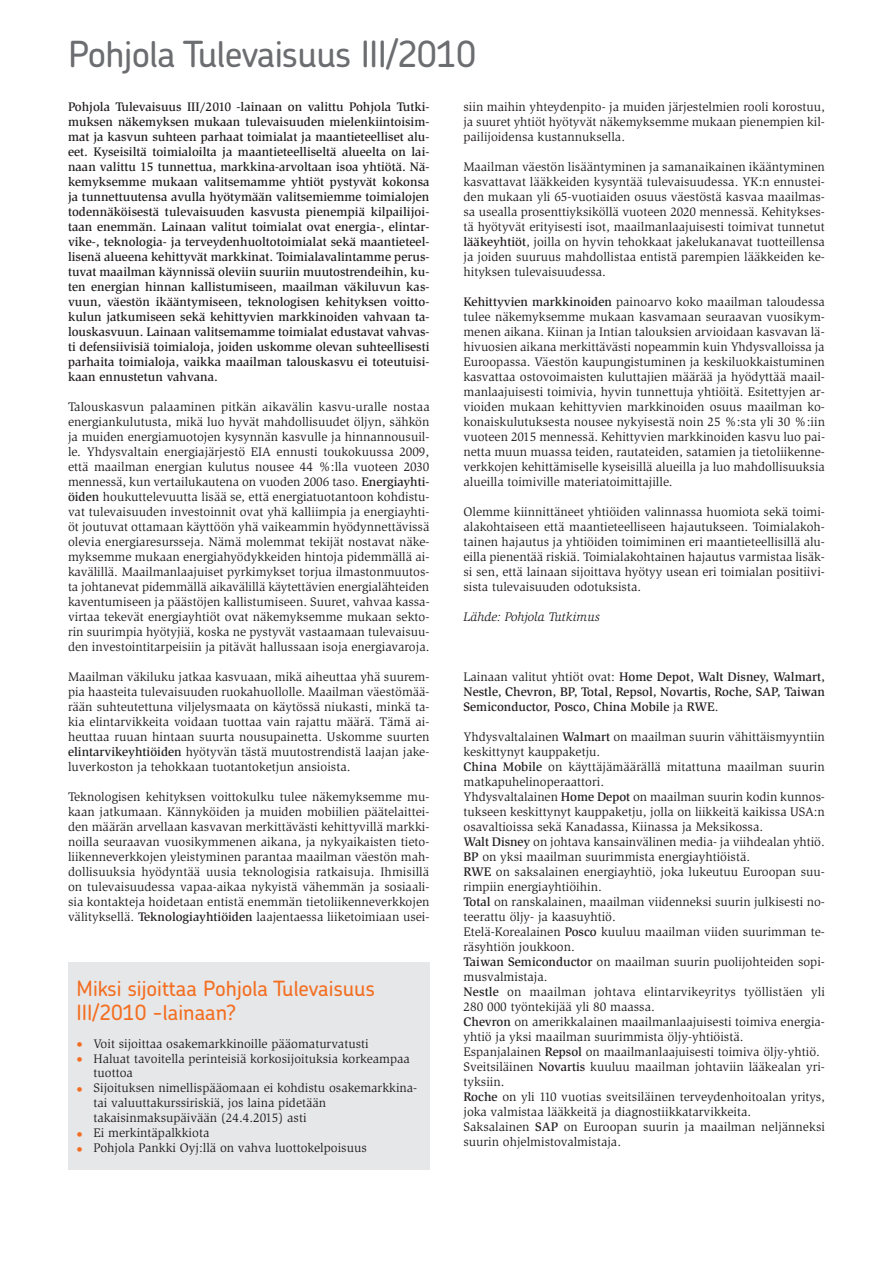
<style>
.page{position:relative;width:893px;height:1263px;background:#fff}
.page>*{position:absolute;margin:0;border:0;box-sizing:border-box;transform-origin:0 0}
.t1{font:500 36px "Chevin";letter-spacing:-.015em;color:#6c6d70}
.t2{font:500 21px/24px "Chevin";color:#f36e21}
.t3{font:12.75px/15px "Slimbach Std";color:#231f20;text-align:justify}
.t4{font:500 12.75px/15px "Slimbach Std";color:#231f20;text-align:justify}
.t5{font:italic 12.75px "Slimbach Std";color:#231f20}
.s1{font-weight:500}
.s2{font-weight:400}
.s3{color:#f36e21}
</style>
<div class="page">
<div style="left:68px;top:962px;width:361px;height:207px;background:#e6e7e9"></div>
<h1 class="t1" style="left:68px;top:31px;width:410px">Pohjola Tulevaisuus III/2010</h1>
<p class="t4" style="left:68px;top:99px;width:363px">Pohjola Tulevaisuus III/2010 -lainaan on valittu Pohjola Tutki&shy;muksen näkemyksen mukaan tulevaisuuden mielenkiintoisim&shy;mat ja kasvun suhteen parhaat toimialat ja maantieteelliset alu&shy;eet. Kyseisiltä toimialoilta ja maantieteelliseltä alueelta on lai&shy;naan valittu 15 tunnettua, markkina-arvoltaan isoa yhtiötä. Nä&shy;kemyksemme mukaan valitsemamme yhtiöt pystyvät kokonsa ja tunnettuutensa avulla hyötymään valitsemiemme toimialojen todennäköisestä tulevaisuuden kasvusta pienempiä kilpailijoi&shy;taan enemmän. Lainaan valitut toimialat ovat energia-, elintar&shy;vike-, teknologia- ja terveydenhuoltotoimialat sekä maantieteel&shy;lisenä alueena kehittyvät markkinat. Toimialavalintamme perus&shy;tuvat maailman käynnissä oleviin suuriin muutostrendeihin, ku&shy;ten energian hinnan kallistumiseen, maailman väkiluvun kas&shy;vuun, väestön ikääntymiseen, teknologisen kehityksen voitto&shy;kulun jatkumiseen sekä kehittyvien markkinoiden vahvaan ta&shy;louskasvuun. Lainaan valitsemamme toimialat edustavat vahvas&shy;ti defensiivisiä toimialoja, joiden uskomme olevan suhteellisesti parhaita toimialoja, vaikka maailman talouskasvu ei toteutuisi&shy;kaan ennustetun vahvana.</p>
<p class="t3" style="left:68px;top:399px;width:363px">Talouskasvun palaaminen pitkän aikavälin kasvu-uralle nostaa energiankulutusta, mikä luo hyvät mahdollisuudet öljyn, sähkön ja muiden energiamuotojen kysynnän kasvulle ja hinnannousuil&shy;le. Yhdysvaltain energiajärjestö EIA ennusti toukokuussa 2009, että maailman energian kulutus nousee 44 %:lla vuoteen 2030 mennessä, kun vertailukautena on vuoden 2006 taso. <span class="s1">Energiayhti&shy;öiden</span> houkuttelevuutta lisää se, että energiatuotantoon kohdistu&shy;vat tulevaisuuden investoinnit ovat yhä kalliimpia ja energiayhti&shy;öt joutuvat ottamaan käyttöön yhä vaikeammin hyödynnettävissä olevia energiaresursseja. Nämä molemmat tekijät nostavat näke&shy;myksemme mukaan energiahyödykkeiden hintoja pidemmällä ai&shy;kavälillä. Maailmanlaajuiset pyrkimykset torjua ilmastonmuutos&shy;ta johtanevat pidemmällä aikavälillä käytettävien energialähteiden kaventumiseen ja päästöjen kallistumiseen. Suuret, vahvaa kassa&shy;virtaa tekevät energiayhtiöt ovat näkemyksemme mukaan sekto&shy;rin suurimpia hyötyjiä, koska ne pystyvät vastaamaan tulevaisuu&shy;den investointitarpeisiin ja pitävät hallussaan isoja energiavaroja.</p>
<p class="t3" style="left:68px;top:669px;width:363px">Maailman väkiluku jatkaa kasvuaan, mikä aiheuttaa yhä suurem&shy;pia haasteita tulevaisuuden ruokahuollolle. Maailman väestömää&shy;rään suhteutettuna viljelysmaata on käytössä niukasti, minkä ta&shy;kia elintarvikkeita voidaan tuottaa vain rajattu määrä. Tämä ai&shy;heuttaa ruuan hintaan suurta nousupainetta. Uskomme suurten <span class="s1">elintarvikeyhtiöiden</span> hyötyvän tästä muutostrendistä laajan jake&shy;luverkoston ja tehokkaan tuotantoketjun ansioista.</p>
<p class="t3" style="left:68px;top:789px;width:363px">Teknologisen kehityksen voittokulku tulee näkemyksemme mu&shy;kaan jatkumaan. Kännyköiden ja muiden mobiilien päätelaittei&shy;den määrän arvellaan kasvavan merkittävästi kehittyvillä markki&shy;noilla seuraavan vuosikymmenen aikana, ja nykyaikaisten tieto&shy;liikenneverkkojen yleistyminen parantaa maailman väestön mah&shy;dollisuuksia hyödyntää uusia teknologisia ratkaisuja. Ihmisillä on tulevaisuudessa vapaa-aikaa nykyistä vähemmän ja sosiaali&shy;sia kontakteja hoidetaan entistä enemmän tietoliikenneverkkojen välityksellä. <span class="s1">Teknologiayhtiöiden</span> laajentaessa liiketoimiaan usei-</p>
<p class="t3" style="left:463px;top:99px;width:363px">siin maihin yhteydenpito- ja muiden järjestelmien rooli korostuu, ja suuret yhtiöt hyötyvät näkemyksemme mukaan pienempien kil&shy;pailijoidensa kustannuksella.</p>
<p class="t3" style="left:463px;top:159px;width:363px">Maailman väestön lisääntyminen ja samanaikainen ikääntyminen kasvattavat lääkkeiden kysyntää tulevaisuudessa. YK:n ennustei&shy;den mukaan yli 65-vuotiaiden osuus väestöstä kasvaa maailmas&shy;sa usealla prosenttiyksiköllä vuoteen 2020 mennessä. Kehitykses&shy;tä hyötyvät erityisesti isot, maailmanlaajuisesti toimivat tunnetut <span class="s1">lääkeyhtiöt</span>, joilla on hyvin tehokkaat jakelukanavat tuotteillensa ja joiden suuruus mahdollistaa entistä parempien lääkkeiden ke&shy;hityksen tulevaisuudessa.</p>
<p class="t3" style="left:463px;top:294px;width:363px"><span class="s1">Kehittyvien markkinoiden</span> painoarvo koko maailman taloudessa tulee näkemyksemme mukaan kasvamaan seuraavan vuosikym&shy;menen aikana. Kiinan ja Intian talouksien arvioidaan kasvavan lä&shy;hivuosien aikana merkittävästi nopeammin kuin Yhdysvalloissa ja Euroopassa. Väestön kaupungistuminen ja keskiluokkaistuminen kasvattaa ostovoimaisten kuluttajien määrää ja hyödyttää maail&shy;manlaajuisesti toimivia, hyvin tunnettuja yhtiöitä. Esitettyjen ar&shy;vioiden mukaan kehittyvien markkinoiden osuus maailman ko&shy;konaiskulutuksesta nousee nykyisestä noin 25 %:sta yli 30 %:iin vuoteen 2015 mennessä. Kehittyvien markkinoiden kasvu luo pai&shy;netta muun muassa teiden, rautateiden, satamien ja tietoliikenne&shy;verkkojen kehittämiselle kyseisillä alueilla ja luo mahdollisuuksia alueilla toimiville materiatoimittajille.</p>
<p class="t3" style="left:463px;top:504px;width:363px">Olemme kiinnittäneet yhtiöiden valinnassa huomiota sekä toimi&shy;alakohtaiseen että maantieteelliseen hajautukseen. Toimialakoh&shy;tainen hajautus ja yhtiöiden toimiminen eri maantieteellisillä alu&shy;eilla pienentää riskiä. Toimialakohtainen hajautus varmistaa lisäk&shy;si sen, että lainaan sijoittava hyötyy usean eri toimialan positiivi&shy;sista tulevaisuuden odotuksista.</p>
<p class="t5" style="left:463px;top:609px;width:138px">Lähde: Pohjola Tutkimus</p>
<p class="t4" style="left:463px;top:669px;width:363px"><span class="s2">Lainaan valitut yhtiöt ovat:</span> Home Depot, Walt Disney, Walmart, Nestle, Chevron, BP, Total, Repsol, Novartis, Roche, SAP, Taiwan Semiconductor, Posco, China Mobile <span class="s2">ja</span> RWE<span class="s2">.</span></p>
<p class="t3" style="left:463px;top:729px;width:363px;text-align:left">Yhdysvaltalainen <span class="s1">Walmart</span> on maailman suurin vähittäismyyntiin keskittynyt kauppaketju.<br><span class="s1">China Mobile</span> on käyttäjämäärällä mitattuna maailman suurin matkapuhelinoperaattori.<br>Yhdysvaltalainen <span class="s1">Home Depot</span> on maailman suurin kodin kunnos&shy;tukseen keskittynyt kauppaketju, jolla on liikkeitä kaikissa USA:n osavaltioissa sekä Kanadassa, Kiinassa ja Meksikossa.<br><span class="s1">Walt Disney</span> on johtava kansainvälinen media- ja viihdealan yhtiö.<br><span class="s1">BP</span> on yksi maailman suurimmista energiayhtiöistä.<br><span class="s1">RWE</span> on saksalainen energiayhtiö, joka lukeutuu Euroopan suu&shy;rimpiin energiayhtiöihin.<br><span class="s1">Total</span> on ranskalainen, maailman viidenneksi suurin julkisesti no&shy;teerattu öljy- ja kaasuyhtiö.<br>Etelä-Korealainen <span class="s1">Posco</span> kuuluu maailman viiden suurimman te&shy;räsyhtiön joukkoon.<br><span class="s1">Taiwan Semiconductor</span> on maailman suurin puolijohteiden sopi&shy;musvalmistaja.<br><span class="s1">Nestle</span> on maailman johtava elintarvikeyritys työllistäen yli 280 000 työntekijää yli 80 maassa.<br><span class="s1">Chevron</span> on amerikkalainen maailmanlaajuisesti toimiva energia&shy;yhtiö ja yksi maailman suurimmista öljy-yhtiöistä.<br>Espanjalainen <span class="s1">Repsol</span> on maailmanlaajuisesti toimiva öljy-yhtiö.<br>Sveitsiläinen <span class="s1">Novartis</span> kuuluu maailman johtaviin lääkealan yri&shy;tyksiin.<br><span class="s1">Roche</span> on yli 110 vuotias sveitsiläinen terveydenhoitoalan yritys, joka valmistaa lääkkeitä ja diagnostiikkatarvikkeita.<br>Saksalainen <span class="s1">SAP</span> on Euroopan suurin ja maailman neljänneksi suurin ohjelmistovalmistaja.</p>
<h2 class="t2" style="left:77px;top:976px;width:300px">Miksi sijoittaa Pohjola Tulevaisuus<br>III/2010 -lainaan?</h2>
<p class="t3" style="left:77px;top:1036px;width:294px"><span class="s3">•</span> Voit sijoittaa osakemarkkinoille pääomaturvatusti</p>
<p class="t3" style="left:94px;top:1051px;width:318px;text-indent:-17px"><span class="s3">•</span> Haluat tavoitella perinteisiä korkosijoituksia korkeampaa tuottoa</p>
<p class="t3" style="left:94px;top:1081px;width:325px;text-align:left;text-indent:-17px"><span class="s3">•</span> Sijoituksen nimellispääomaan ei kohdistu osakemarkkina&shy;tai valuuttakurssiriskiä, jos laina pidetään takaisinmaksupäivään (24.4.2015) asti</p>
<p class="t3" style="left:77px;top:1126px;width:134px"><span class="s3">•</span> Ei merkintäpalkkiota</p>
<p class="t3" style="left:77px;top:1141px;width:292px"><span class="s3">•</span> Pohjola Pankki Oyj:llä on vahva luottokelpoisuus</p>
</div>
